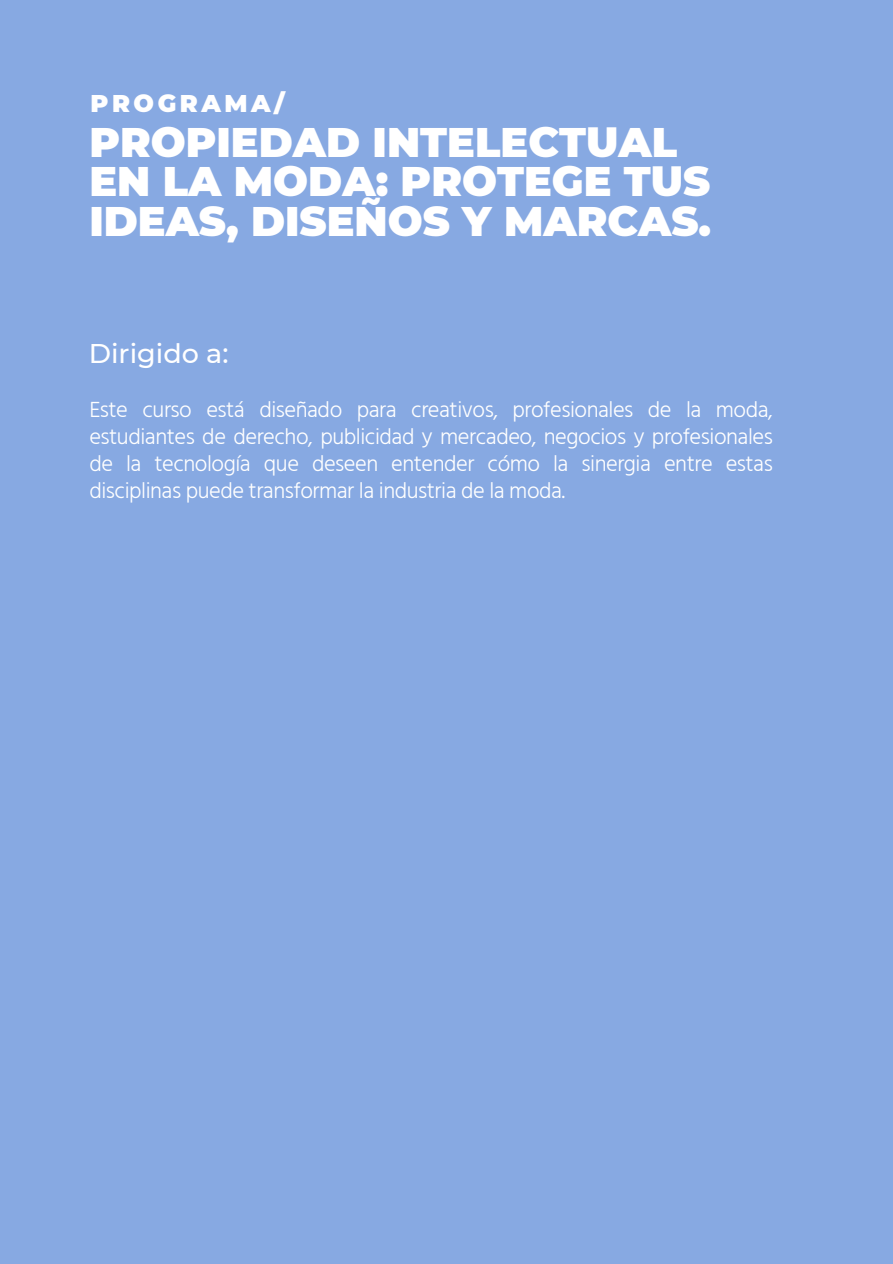
<style>
.page{position:relative;width:893px;height:1264px;background:#fff}
.page>*{position:absolute;margin:0;border:0;box-sizing:border-box;transform-origin:0 0}
.t1{font:900 41.25px/39.9px "Montserrat";color:#fff}
.t2{font:500 27px "Montserrat";color:#fff}
.t3{font:900 24.15px "Montserrat";letter-spacing:.145em;color:#fff}
.t4{font:300 22.5px/27px "Hind Madurai";letter-spacing:-.02em;color:#fff;text-align:justify}
</style>
<div class="page">
<div style="left:0;top:0;width:892px;height:1263px;background:#87a9e2"></div>
<p class="t3" style="left:91px;top:89px;width:196px">PROGRAMA/</p>
<p class="t1" style="left:89px;top:122px;width:623px">PROPIEDAD INTELECTUAL<br>EN LA MODA: PROTEGE TUS<br>IDEAS, DISEÑOS Y MARCAS.</p>
<p class="t2" style="left:89px;top:337px;width:141px">Dirigido a:</p>
<p class="t4" style="left:89px;top:396px;width:685px">Este curso está diseñado para creativos, profesionales de la moda, estudiantes de derecho, publicidad y mercadeo, negocios y profesionales de la tecnología que deseen entender cómo la sinergia entre estas disciplinas puede transformar la industria de la moda.</p>
</div>
